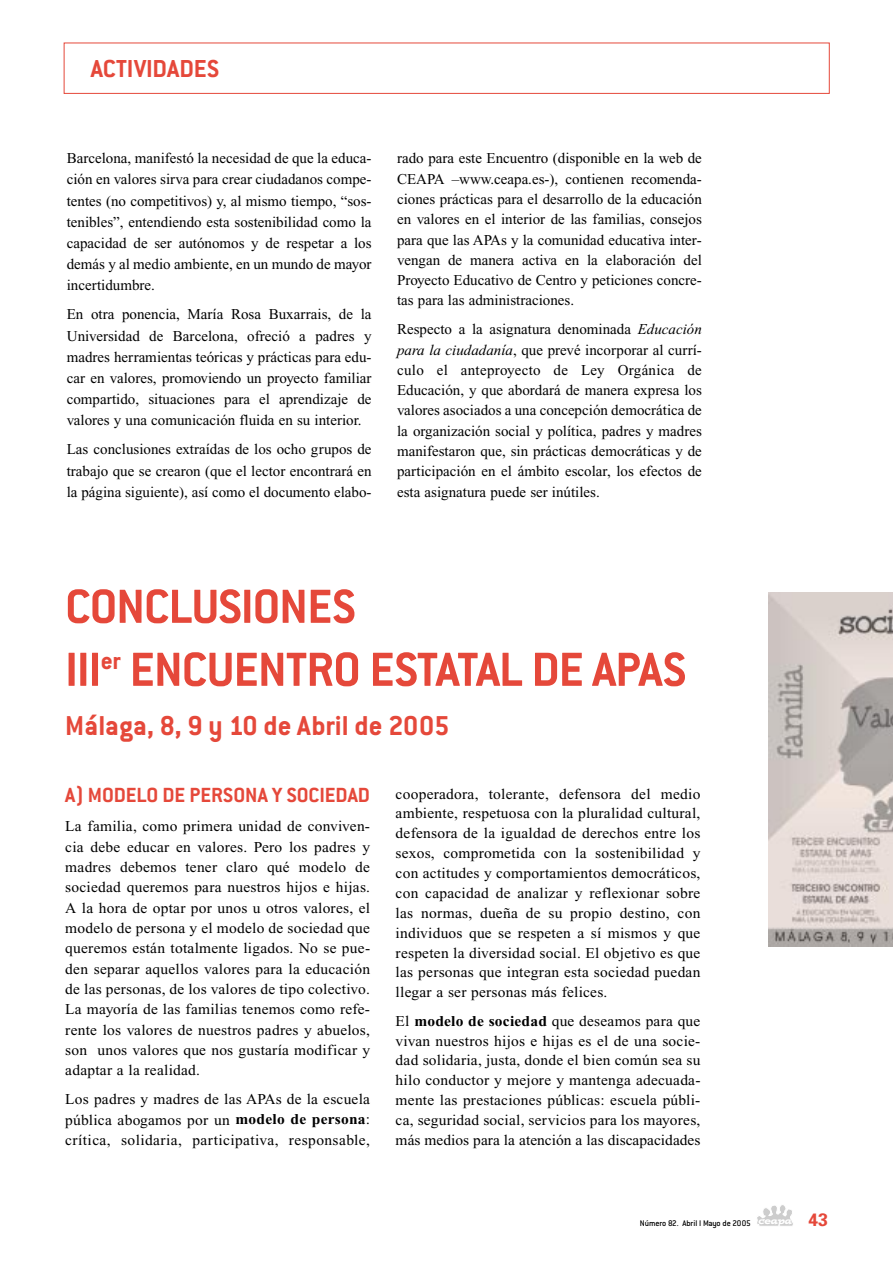
<style>
.page{position:relative;width:893px;height:1263px;background:#fff}
.page>*{position:absolute;margin:0;border:0;box-sizing:border-box;transform-origin:0 0}
.t1{font:700 52.5px/63px "Conduit ITC";letter-spacing:-.015em;color:#e5483a}
.t2{font:700 30px "Conduit ITC";color:#e5483a}
.t3{font:700 27px "Conduit ITC";color:#e5483a}
.t4{font:700 22.5px "Conduit ITC";color:#e5483a}
.t5{font:15px/19.8px "Times";color:#000;text-align:justify}
.t6{font:500 9px "Conduit ITC";letter-spacing:-.015em;color:#000}
.s1{font-family:"Times New Roman";font-style:italic}
.s2{font-family:"Times New Roman";font-weight:700}
.s3{font-family:"Univers";font-weight:700;font-size:18px;color:#e5483a}
</style>
<div class="page">
<svg style="left:757px;top:1205px;width:36px;height:21px"></svg>
<div style="left:64px;top:43px;width:765px;height:51px;border:1px solid #e5483a"></div>
<img style="left:768px;top:592px;width:124px;height:354px">
<h3 class="t3" style="left:91px;top:51px;width:130px">ACTIVIDADES</h3>
<p class="t5" style="left:67px;top:149px;width:306px;line-height:21.1px">Barcelona, manifestó la necesidad de que la educa&shy;ción en valores sirva para crear ciudadanos compe&shy;tentes (no competitivos) y, al mismo tiempo, “sos&shy;tenibles”, entendiendo esta sostenibilidad como la capacidad de ser autónomos y de respetar a los demás y al medio ambiente, en un mundo de mayor incertidumbre.</p>
<p class="t5" style="left:67px;top:305px;width:306px;line-height:21.1px">En otra ponencia, María Rosa Buxarrais, de la Universidad de Barcelona, ofreció a padres y madres herramientas teóricas y prácticas para edu&shy;car en valores, promoviendo un proyecto familiar compartido, situaciones para el aprendizaje de valores y una comunicación fluida en su interior.</p>
<p class="t5" style="left:67px;top:440px;width:306px;line-height:21.1px">Las conclusiones extraídas de los ocho grupos de trabajo que se crearon (que el lector encontrará en la página siguiente), así como el documento elabo-</p>
<p class="t5" style="left:397px;top:150px;width:306px;line-height:20.2px">rado para este Encuentro (disponible en la web de CEAPA –www.ceapa.es-), contienen recomenda&shy;ciones prácticas para el desarrollo de la educación en valores en el interior de las familias, consejos para que las APAs y la comunidad educativa inter&shy;vengan de manera activa en la elaboración del Proyecto Educativo de Centro y peticiones concre&shy;tas para las administraciones.</p>
<p class="t5" style="left:397px;top:321px;width:306px;line-height:20.2px">Respecto a la asignatura denominada <span class="s1">Educación para la ciudadanía</span>, que prevé incorporar al currí&shy;culo el anteproyecto de Ley Orgánica de Educación, y que abordará de manera expresa los valores asociados a una concepción democrática de la organización social y política, padres y madres manifestaron que, sin prácticas democráticas y de participación en el ámbito escolar, los efectos de esta asignatura puede ser inútiles.</p>
<h1 class="t1" style="left:65px;top:573px;width:622px">CONCLUSIONES<br>III<sup>er</sup> ENCUENTRO ESTATAL DE APAS</h1>
<h2 class="t2" style="left:65px;top:707px;width:386px">Málaga, 8, 9 y 10 de Abril de 2005</h2>
<h3 class="t4" style="left:65px;top:781px;width:306px">A) MODELO DE PERSONA Y SOCIEDAD</h3>
<p class="t5" style="left:65px;top:817px;width:306px;line-height:20.4px">La familia, como primera unidad de conviven&shy;cia debe educar en valores. Pero los padres y madres debemos tener claro qué modelo de sociedad queremos para nuestros hijos e hijas.<br>A la hora de optar por unos u otros valores, el modelo de persona y el modelo de sociedad que queremos están totalmente ligados. No se pue&shy;den separar aquellos valores para la educación de las personas, de los valores de tipo colectivo.<br>La mayoría de las familias tenemos como refe&shy;rente los valores de nuestros padres y abuelos, son unos valores que nos gustaría modificar y adaptar a la realidad.</p>
<p class="t5" style="left:65px;top:1090px;width:306px;line-height:20.4px">Los padres y madres de las APAs de la escuela pública abogamos por un <span class="s2">modelo de persona</span>: crítica, solidaria, participativa, responsable,</p>
<p class="t5" style="left:395px;top:785px;width:306px">cooperadora, tolerante, defensora del medio ambiente, respetuosa con la pluralidad cultural, defensora de la igualdad de derechos entre los sexos, comprometida con la sostenibilidad y con actitudes y comportamientos democráticos, con capacidad de analizar y reflexionar sobre las normas, dueña de su propio destino, con individuos que se respeten a sí mismos y que respeten la diversidad social. El objetivo es que las personas que integran esta sociedad puedan llegar a ser personas más felices.</p>
<p class="t5" style="left:395px;top:1012px;width:306px">El <span class="s2">modelo de sociedad</span> que deseamos para que vivan nuestros hijos e hijas es el de una socie&shy;dad solidaria, justa, donde el bien común sea su hilo conductor y mejore y mantenga adecuada&shy;mente las prestaciones públicas: escuela públi&shy;ca, seguridad social, servicios para los mayores, más medios para la atención a las discapacidades</p>
<p class="t6" style="left:640px;top:1218px;width:190px">Número 82. Abril I Mayo de 2005 <sup>ceapa</sup> <span class="s3">43</span></p>
</div>
